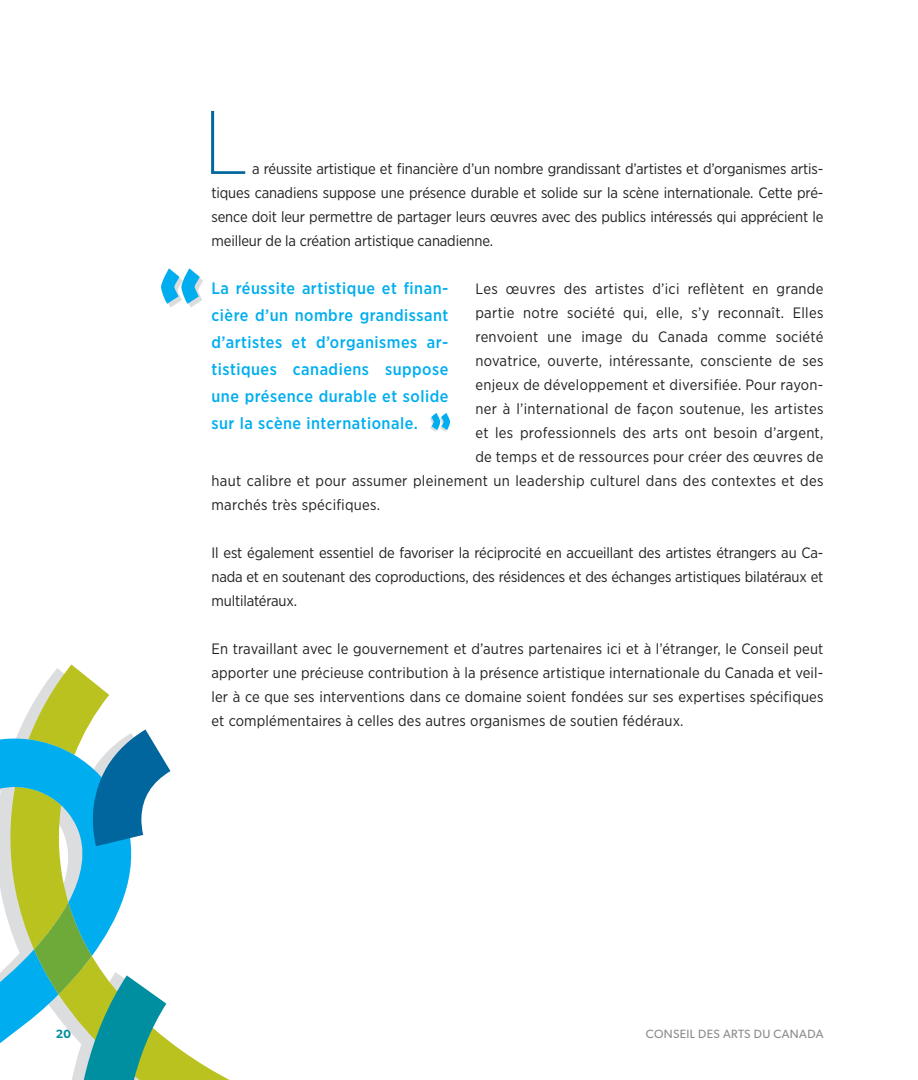
<style>
.page{position:relative;width:918px;height:1080px;background:#fff}
.page>*{position:absolute;margin:0;border:0;box-sizing:border-box;transform-origin:0 0}
.t1{font:200 90px "Gotham Narrow";color:#00669d}
.t2{font:500 16.5px/27px "Gotham Narrow";letter-spacing:.03em;color:#00aeef;text-align:justify}
.t3{font:15px/24px "Gotham Narrow";letter-spacing:.02em;color:#231f20;text-align:justify}
.t4{font:12px "Gibson";letter-spacing:.03em;color:#888a8d}
.t5{font:600 12px "Gibson";color:#008fa0}
</style>
<div class="page">
<svg style="left:0;top:664px;width:230px;height:416px"></svg>
<svg style="left:430px;top:413px;width:20px;height:19px"></svg>
<svg style="left:161px;top:268px;width:42px;height:39px"></svg>
<p class="t1" style="left:203px;top:88px;width:46px">L</p>
<p class="t3" style="left:212px;top:156px;width:614px;text-indent:40px">a réussite artistique et financière d’un nombre grandissant d’artistes et d’organismes artis&shy;tiques canadiens suppose une présence durable et solide sur la scène internationale. Cette pré&shy;sence doit leur permettre de partager leurs œuvres avec des publics intéressés qui apprécient le meilleur de la création artistique canadienne.</p>
<p class="t3" style="left:475px;top:276px;width:350px">Les œuvres des artistes d’ici reflètent en grande</p>
<p class="t3" style="left:475px;top:300px;width:350px">partie notre société qui, elle, s’y reconnaît. Elles</p>
<p class="t3" style="left:475px;top:324px;width:350px">renvoient une image du Canada comme société</p>
<p class="t3" style="left:475px;top:348px;width:350px">novatrice, ouverte, intéressante, consciente de ses</p>
<p class="t3" style="left:475px;top:372px;width:350px">enjeux de développement et diversifiée. Pour rayon-</p>
<p class="t3" style="left:475px;top:396px;width:350px">ner à l’international de façon soutenue, les artistes</p>
<p class="t3" style="left:475px;top:420px;width:350px">et les professionnels des arts ont besoin d’argent,</p>
<p class="t3" style="left:475px;top:444px;width:350px">de temps et de ressources pour créer des œuvres de</p>
<p class="t3" style="left:212px;top:468px;width:614px">haut calibre et pour assumer pleinement un leadership culturel dans des contextes et des</p>
<p class="t3" style="left:212px;top:492px;width:170px">marchés très spécifiques.</p>
<p class="t3" style="left:212px;top:540px;width:614px">Il est également essentiel de favoriser la réciprocité en accueillant des artistes étrangers au Ca&shy;nada et en soutenant des coproductions, des résidences et des échanges artistiques bilatéraux et multilatéraux.</p>
<p class="t3" style="left:212px;top:636px;width:614px">En travaillant avec le gouvernement et d’autres partenaires ici et à l’étranger, le Conseil peut apporter une précieuse contribution à la présence artistique internationale du Canada et veil&shy;ler à ce que ses interventions dans ce domaine soient fondées sur ses expertises spécifiques et complémentaires à celles des autres organismes de soutien fédéraux.</p>
<p class="t2" style="left:212px;top:275px;width:238px">La réussite artistique et finan&shy;cière d’un nombre grandissant d’artistes et d’organismes ar&shy;tistiques canadiens suppose une présence durable et solide sur la scène internationale.</p>
<p class="t5" style="left:56px;top:1026px;width:17px">20</p>
<p class="t4" style="left:646px;top:1026px;width:179px">CONSEIL DES ARTS DU CANADA</p>
</div>
